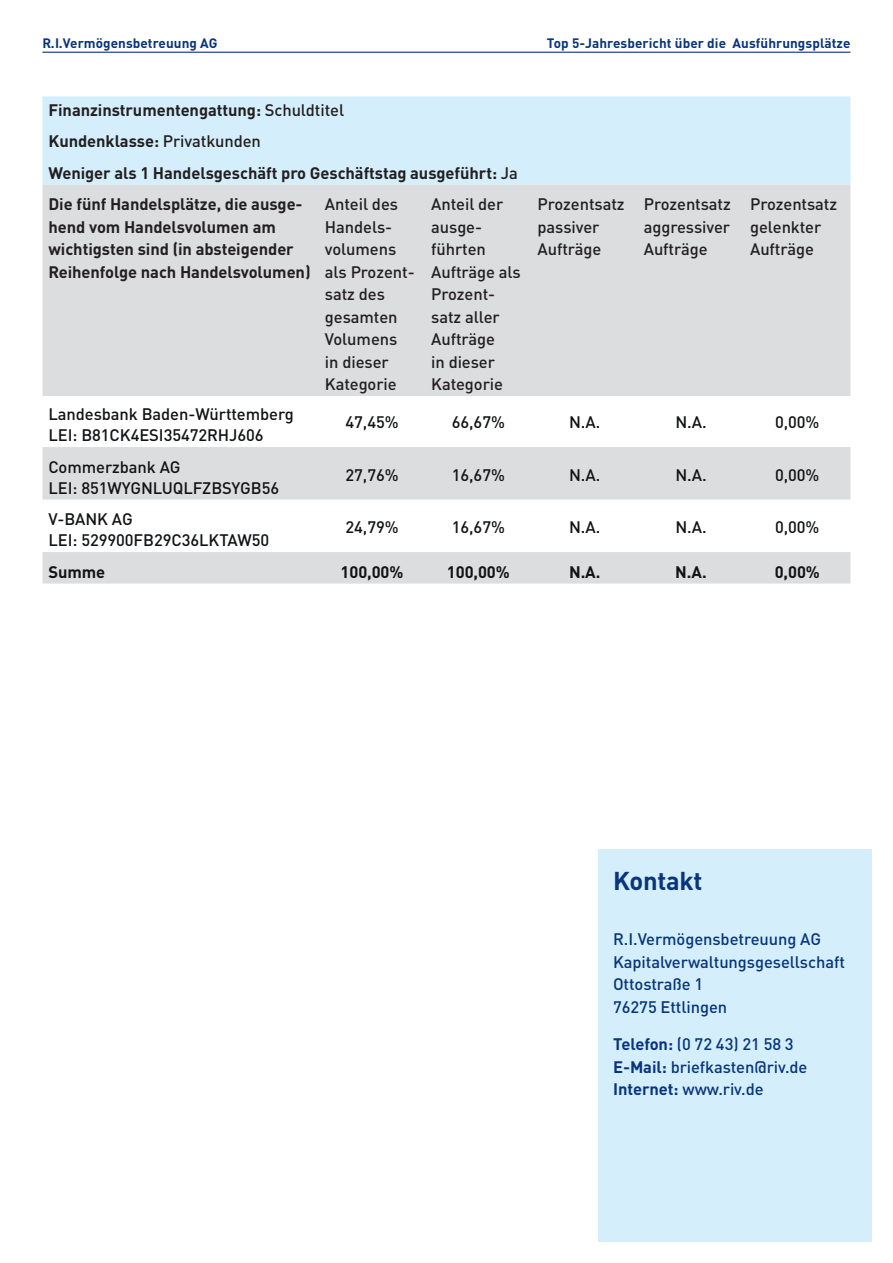
<style>
.page{position:relative;width:893px;height:1263px;background:#fff}
.page>*{position:absolute;margin:0;border:0;box-sizing:border-box;transform-origin:0 0}
.Head_Kasten{font:700 25.5px "DINOT";letter-spacing:-.01em;color:#08357c}
.Kasten_Copy{font:500 16.5px/22.5px "DINOT";letter-spacing:-.005em;color:#231f20}
.Kasten_Copy-2{font:700 16.5px/22.5px "DINOT";letter-spacing:-.005em;color:#231f20}
.Kasten_Copy-3{font:500 16.5px "DINOT";letter-spacing:-.005em;color:#111314}
.Kasten_Copy-4{font:500 16.5px/22.5px "DINOT";letter-spacing:-.005em;color:#08357c}
.Kasten_Copy-5{font:700 16.5px "DINOT";letter-spacing:-.005em;color:#111314}
.Disclaimer{font:700 13.5px "DINOT";letter-spacing:.005em;color:#08357c}
.s1{font-weight:500}
.s2{font-weight:700}
</style>
<div class="page">
<div style="left:43px;top:96px;width:807px;height:88px;background:#d4effb"></div>
<svg style="left:43px;top:184px;width:807px;height:400px;fill:#dcdddf"></svg>
<hr style="left:43px;top:52px;width:807px;height:1px;background:#08357c">
<div style="left:598px;top:849px;width:274px;height:393px;background:#d4effb"></div>
<p class="Disclaimer" style="left:43px;top:32px;width:177px">R.I.Vermögensbetreuung AG</p>
<p class="Disclaimer" style="left:547px;top:32px;width:305px">Top 5-Jahresbericht über die Ausführungsplätze</p>
<p class="Kasten_Copy-2" style="left:49px;top:97px;width:297px">Finanzinstrumentengattung: <span class="s1">Schuldtitel</span></p>
<p class="Kasten_Copy-2" style="left:49px;top:128px;width:214px">Kundenklasse: <span class="s1">Privatkunden</span></p>
<p class="Kasten_Copy-2" style="left:49px;top:160px;width:471px">Weniger als 1 Handelsgeschäft pro Geschäftstag ausgeführt: <span class="s1">Ja</span></p>
<p class="Kasten_Copy-2" style="left:49px;top:191px;width:264px">Die fünf Handelsplätze, die ausge&shy;hend vom Handelsvolumen am wichtigsten sind (in absteigender Reihenfolge nach Handelsvolumen)</p>
<p class="Kasten_Copy" style="left:325px;top:191px;width:91px">Anteil des<br>Handels&shy;volumens als Prozent&shy;satz des gesamten<br>Volumens in dieser<br>Kategorie</p>
<p class="Kasten_Copy" style="left:431px;top:191px;width:91px">Anteil der ausge&shy;führten<br>Aufträge als<br>Prozent&shy;satz aller<br>Aufträge<br>in dieser<br>Kategorie</p>
<p class="Kasten_Copy" style="left:537px;top:191px;width:89px">Prozentsatz passiver<br>Aufträge</p>
<p class="Kasten_Copy" style="left:644px;top:191px;width:89px;text-align:justify">Prozentsatz aggressiver Aufträge</p>
<p class="Kasten_Copy" style="left:750px;top:191px;width:89px">Prozentsatz gelenkter<br>Aufträge</p>
<p class="Kasten_Copy-3" style="left:49px;top:401px;width:247px">Landesbank Baden-Württemberg</p>
<p class="Kasten_Copy-3" style="left:49px;top:422px;width:217px">LEI: B81CK4ESI35472RHJ606</p>
<p class="Kasten_Copy-3" style="left:345px;top:410px;width:55px">47,45%</p>
<p class="Kasten_Copy-3" style="left:452px;top:410px;width:55px">66,67%</p>
<p class="Kasten_Copy-3" style="left:569px;top:410px;width:33px">N.A.</p>
<p class="Kasten_Copy-3" style="left:675px;top:410px;width:33px">N.A.</p>
<p class="Kasten_Copy-3" style="left:775px;top:410px;width:46px">0,00%</p>
<p class="Kasten_Copy-3" style="left:49px;top:454px;width:133px">Commerzbank AG</p>
<p class="Kasten_Copy-3" style="left:49px;top:475px;width:232px">LEI: 851WYGNLUQLFZBSYGB56</p>
<p class="Kasten_Copy-3" style="left:49px;top:506px;width:86px">V-BANK AG</p>
<p class="Kasten_Copy-3" style="left:49px;top:527px;width:222px">LEI: 529900FB29C36LKTAW50</p>
<p class="Kasten_Copy-3" style="left:345px;top:462px;width:55px">27,76%</p>
<p class="Kasten_Copy-3" style="left:452px;top:462px;width:55px">16,67%</p>
<p class="Kasten_Copy-3" style="left:569px;top:462px;width:33px">N.A.</p>
<p class="Kasten_Copy-3" style="left:675px;top:462px;width:33px">N.A.</p>
<p class="Kasten_Copy-3" style="left:775px;top:462px;width:46px">0,00%</p>
<p class="Kasten_Copy-3" style="left:345px;top:515px;width:55px">24,79%</p>
<p class="Kasten_Copy-3" style="left:452px;top:515px;width:55px">16,67%</p>
<p class="Kasten_Copy-3" style="left:569px;top:515px;width:33px">N.A.</p>
<p class="Kasten_Copy-3" style="left:675px;top:515px;width:33px">N.A.</p>
<p class="Kasten_Copy-3" style="left:775px;top:515px;width:46px">0,00%</p>
<p class="Kasten_Copy-5" style="left:49px;top:559px;width:58px">Summe</p>
<p class="Kasten_Copy-5" style="left:341px;top:559px;width:64px">100,00%</p>
<p class="Kasten_Copy-5" style="left:447px;top:559px;width:64px">100,00%</p>
<p class="Kasten_Copy-5" style="left:569px;top:559px;width:33px">N.A.</p>
<p class="Kasten_Copy-5" style="left:675px;top:559px;width:33px">N.A.</p>
<p class="Kasten_Copy-5" style="left:775px;top:559px;width:47px">0,00%</p>
<p class="Head_Kasten" style="left:613px;top:861px;width:91px">Kontakt</p>
<p class="Kasten_Copy-4" style="left:613px;top:926px;width:233px">R.I.Vermögensbetreuung AG<br>Kapitalverwaltungsgesellschaft<br>Ottostraße 1<br>76275 Ettlingen</p>
<p class="Kasten_Copy-4" style="left:613px;top:1031px;width:196px"><span class="s2">Telefon:</span> (0 72 43) 21 58 3<br><span class="s2">E-Mail:</span> briefkasten@riv.de<br><span class="s2">Internet:</span> www.riv.de</p>
</div>
